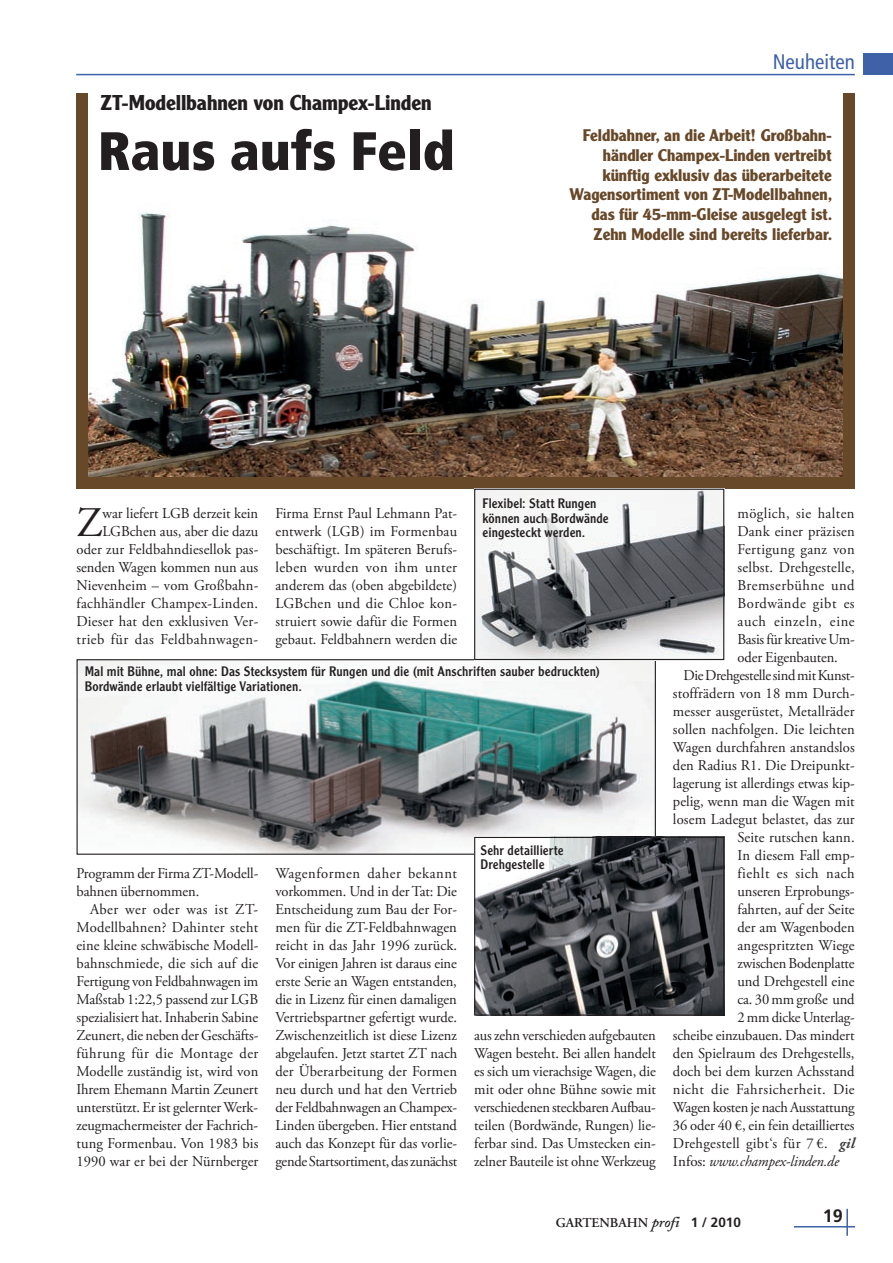
<style>
.page{position:relative;width:893px;height:1263px;background:#fff}
.page>*{position:absolute;margin:0;border:0;box-sizing:border-box;transform-origin:0 0}
.t1{font:900 condensed 54px "Frutiger LT";color:#231f20}
.t2{font:42.15px "Adobe Garamond Pro";color:#231f20}
.t3{font:700 21px "Clearface Gothic LH";letter-spacing:-.005em;color:#231f20}
.t4{font:condensed 21px "Frutiger LT";color:#3f61a7}
.t5{font:700 18px "Frutiger LT";color:#231f20}
.t6{font:700 16.5px/19.8px "Clearface Gothic LH";color:#674829;text-align:right}
.t7{font:15px/18px "Adobe Garamond Pro";letter-spacing:.005em;color:#231f20;text-align:justify}
.t8{font:15px "Adobe Garamond Pro";letter-spacing:-.015em;color:#231f20}
.t9{font:15px "Adobe Garamond Pro";letter-spacing:.035em;color:#231f20}
.t10{font:15px "Adobe Garamond Pro";letter-spacing:.025em;color:#231f20}
.t11{font:15px "Adobe Garamond Pro";letter-spacing:-.02em;color:#231f20}
.t12{font:italic 15px "Adobe Garamond Pro";letter-spacing:-.01em;color:#231f20}
.t13{font:15px "Adobe Garamond Pro";letter-spacing:.03em;color:#231f20}
.t14{font:15px "Adobe Garamond Pro";letter-spacing:.045em;color:#231f20}
.t15{font:13.5px/14.2px "Clearface Gothic LH";letter-spacing:.01em;color:#231f20}
.t16{font:600 13.5px "Adobe Garamond Pro";color:#231f20}
.s1{font-weight:700;font-style:italic;color:#3e3e3f}
.s2{font-style:normal}
.s3{font-family:"Adobe Caslon";font-style:italic;font-size:15px}
.s4{font-family:"Frutiger LT";font-weight:700}
</style>
<div class="page">
<hr style="left:794px;top:1226px;width:61px;height:1px;background:#3f61a7">
<hr style="left:846px;top:1209px;width:2px;height:27px;background:#3f61a7">
<div style="left:863px;top:54px;width:30px;height:21px;background:#3f61a7"></div>
<hr style="left:76px;top:74px;width:779px;height:1px;background:#3f61a7">
<img style="left:77px;top:93px;width:778px;height:384px">
<img style="left:79px;top:661px;width:575px;height:192px">
<div style="left:77px;top:659px;width:579px;height:196px;border:1px solid #231f20"></div>
<img style="left:476px;top:839px;width:246px;height:175px">
<div style="left:474px;top:837px;width:250px;height:179px;border:1px solid #231f20"></div>
<div style="left:843px;top:94px;width:12px;height:392px;background:#674829"></div>
<div style="left:77px;top:94px;width:11px;height:392px;background:#674829"></div>
<div style="left:77px;top:477px;width:778px;height:12px;background:#674829"></div>
<img style="left:476px;top:491px;width:246px;height:167px">
<div style="left:474px;top:489px;width:250px;height:171px;border:1px solid #231f20"></div>
<h3 class="t3" style="left:101px;top:90px;width:332px">ZT-Modellbahnen von Champex-Linden</h3>
<h1 class="t1" style="left:98px;top:118px;width:358px">Raus aufs Feld</h1>
<h3 class="t4" style="left:773px;top:50px;width:84px">Neuheiten</h3>
<p class="t6" style="left:569px;top:125px;width:264px">Feldbahner, an die Arbeit! Großbahn&shy;händler Champex-Linden vertreibt künftig exklusiv das überarbeitete Wagensortiment von ZT-Modellbahnen, das für 45-mm-Gleise ausgelegt ist.<br>Zehn Modelle sind bereits lieferbar.</p>
<h2 class="t2" style="left:77px;top:497px;width:28px">Z</h2>
<p class="t7" style="left:77px;top:504px;width:183px;text-align:right">war liefert LGB derzeit kein<br>LGBchen aus, aber die dazu oder zur Feldbahndiesellok pas&shy;senden Wagen kommen nun aus<br>Nievenheim – vom Großbahn&shy;fachhändler Champex-Linden.<br>Dieser hat den exklusiven Ver&shy;trieb für das Feldbahnwagen-</p>
<p class="t7" style="left:275px;top:504px;width:183px">Firma Ernst Paul Lehmann Pat&shy;entwerk (LGB) im Formenbau beschäftigt. Im späteren Berufs&shy;leben wurden von ihm unter anderem das (oben abgebildete)<br>LGBchen und die Chloe kon&shy;struiert sowie dafür die Formen gebaut. Feldbahnern werden die</p>
<p class="t15" style="left:483px;top:496px;width:128px">Flexibel: Statt Rungen können auch Bordwände eingesteckt werden.</p>
<p class="t15" style="left:85px;top:664px;width:517px">Mal mit Bühne, mal ohne: Das Stecksystem für Rungen und die (mit Anschriften sauber bedruckten)<br>Bordwände erlaubt vielfältige Variationen.</p>
<p class="t7" style="left:77px;top:864px;width:183px">Programm der Firma ZT-Modell&shy;bahnen übernommen.</p>
<p class="t7" style="left:77px;top:900px;width:183px;text-indent:14px">Aber wer oder was ist ZT-Modellbahnen? Dahinter steht eine kleine schwäbische Modell&shy;bahnschmiede, die sich auf die Fertigung von Feldbahnwagen im Maßstab 1:22,5 passend zur LGB spezialisiert hat. Inhaberin Sabine Zeunert, die neben der Geschäfts&shy;führung für die Montage der Modelle zuständig ist, wird von Ihrem Ehemann Martin Zeunert unterstützt. Er ist gelernter Werk&shy;zeugmachermeister der Fachrich&shy;tung Formenbau. Von 1983 bis 1990 war er bei der Nürnberger</p>
<p class="t7" style="left:275px;top:864px;width:183px">Wagenformen daher bekannt vorkommen. Und in der Tat: Die Entscheidung zum Bau der For&shy;men für die ZT-Feldbahnwagen reicht in das Jahr 1996 zurück.<br>Vor einigen Jahren ist daraus eine erste Serie an Wagen entstanden, die in Lizenz für einen damaligen Vertriebspartner gefertigt wurde.<br>Zwischenzeitlich ist diese Lizenz abgelaufen. Jetzt startet ZT nach der Überarbeitung der Formen neu durch und hat den Vertrieb der Feldbahnwagen an Champex-Linden übergeben. Hier entstand auch das Konzept für das vorlie&shy;gende Startsortiment, das zunächst</p>
<p class="t15" style="left:480px;top:842px;width:84px">Sehr detaillierte<br>Drehgestelle</p>
<p class="t7" style="left:474px;top:1026px;width:183px">aus zehn verschieden aufgebauten Wagen besteht. Bei allen handelt es sich um vierachsige Wagen, die mit oder ohne Bühne sowie mit verschiedenen steckbaren Aufbau&shy;teilen (Bordwände, Rungen) lie&shy;ferbar sind. Das Umstecken ein&shy;zelner Bauteile ist ohne Werkzeug</p>
<p class="t13" style="left:737px;top:504px;width:119px">möglich, sie halten</p>
<p class="t7" style="left:737px;top:522px;width:119px">Dank einer präzisen</p>
<p class="t10" style="left:737px;top:540px;width:119px">Fertigung ganz von</p>
<p class="t7" style="left:737px;top:558px;width:119px">selbst. Drehgestelle,</p>
<p class="t9" style="left:737px;top:576px;width:119px">Bremserbühne und</p>
<p class="t9" style="left:737px;top:594px;width:119px">Bordwände gibt es</p>
<p class="t14" style="left:737px;top:612px;width:119px">auch einzeln, eine</p>
<p class="t8" style="left:737px;top:630px;width:119px">Basis für kreative Um-</p>
<p class="t7" style="left:737px;top:648px;width:102px">oder Eigenbauten.</p>
<p class="t11" style="left:684px;top:666px;width:173px">Die Drehgestelle sind mit Kunst-</p>
<p class="t7" style="left:673px;top:684px;width:183px">stoffrädern von 18 mm Durch-</p>
<p class="t7" style="left:673px;top:702px;width:183px">messer ausgerüstet, Metallräder</p>
<p class="t7" style="left:673px;top:720px;width:183px">sollen nachfolgen. Die leichten</p>
<p class="t7" style="left:673px;top:738px;width:183px">Wagen durchfahren anstandslos</p>
<p class="t7" style="left:673px;top:756px;width:183px">den Radius R1. Die Dreipunkt-</p>
<p class="t7" style="left:673px;top:774px;width:183px">lagerung ist allerdings etwas kip-</p>
<p class="t7" style="left:673px;top:792px;width:183px">pelig, wenn man die Wagen mit</p>
<p class="t7" style="left:673px;top:810px;width:183px">losem Ladegut belastet, das zur</p>
<p class="t7" style="left:737px;top:828px;width:119px">Seite rutschen kann.</p>
<p class="t7" style="left:737px;top:846px;width:119px">In diesem Fall emp-</p>
<p class="t9" style="left:737px;top:864px;width:119px">fiehlt es sich nach</p>
<p class="t7" style="left:737px;top:882px;width:119px">unseren Erprobungs-</p>
<p class="t7" style="left:737px;top:900px;width:119px">fahrten, auf der Seite</p>
<p class="t7" style="left:737px;top:918px;width:119px">der am Wagenboden</p>
<p class="t7" style="left:737px;top:936px;width:119px">angespritzten Wiege</p>
<p class="t8" style="left:737px;top:954px;width:119px">zwischen Bodenplatte</p>
<p class="t7" style="left:737px;top:972px;width:119px">und Drehgestell eine</p>
<p class="t7" style="left:737px;top:990px;width:119px">ca. 30 mm große und</p>
<p class="t8" style="left:737px;top:1008px;width:119px">2 mm dicke Unterlag-</p>
<p class="t7" style="left:673px;top:1026px;width:183px">scheibe einzubauen. Das mindert</p>
<p class="t7" style="left:673px;top:1044px;width:183px">den Spielraum des Drehgestells,</p>
<p class="t7" style="left:673px;top:1062px;width:183px">doch bei dem kurzen Achsstand</p>
<p class="t9" style="left:673px;top:1080px;width:183px">nicht die Fahrsicherheit. Die</p>
<p class="t8" style="left:673px;top:1098px;width:183px">Wagen kosten je nach Ausstattung</p>
<p class="t7" style="left:673px;top:1116px;width:183px">36 oder 40 €, ein fein detailliertes</p>
<p class="t10" style="left:673px;top:1134px;width:183px">Drehgestell gibt‘s für 7 €. <span class="s1">gil</span></p>
<p class="t12" style="left:673px;top:1152px;width:168px"><span class="s2">Infos:</span> www.champex-linden.de</p>
<p class="t16" style="left:556px;top:1214px;width:187px">GARTENBAHN <span class="s3">profi</span> <span class="s4">1 / 2010</span></p>
<p class="t5" style="left:823px;top:1205px;width:22px">19</p>
</div>
